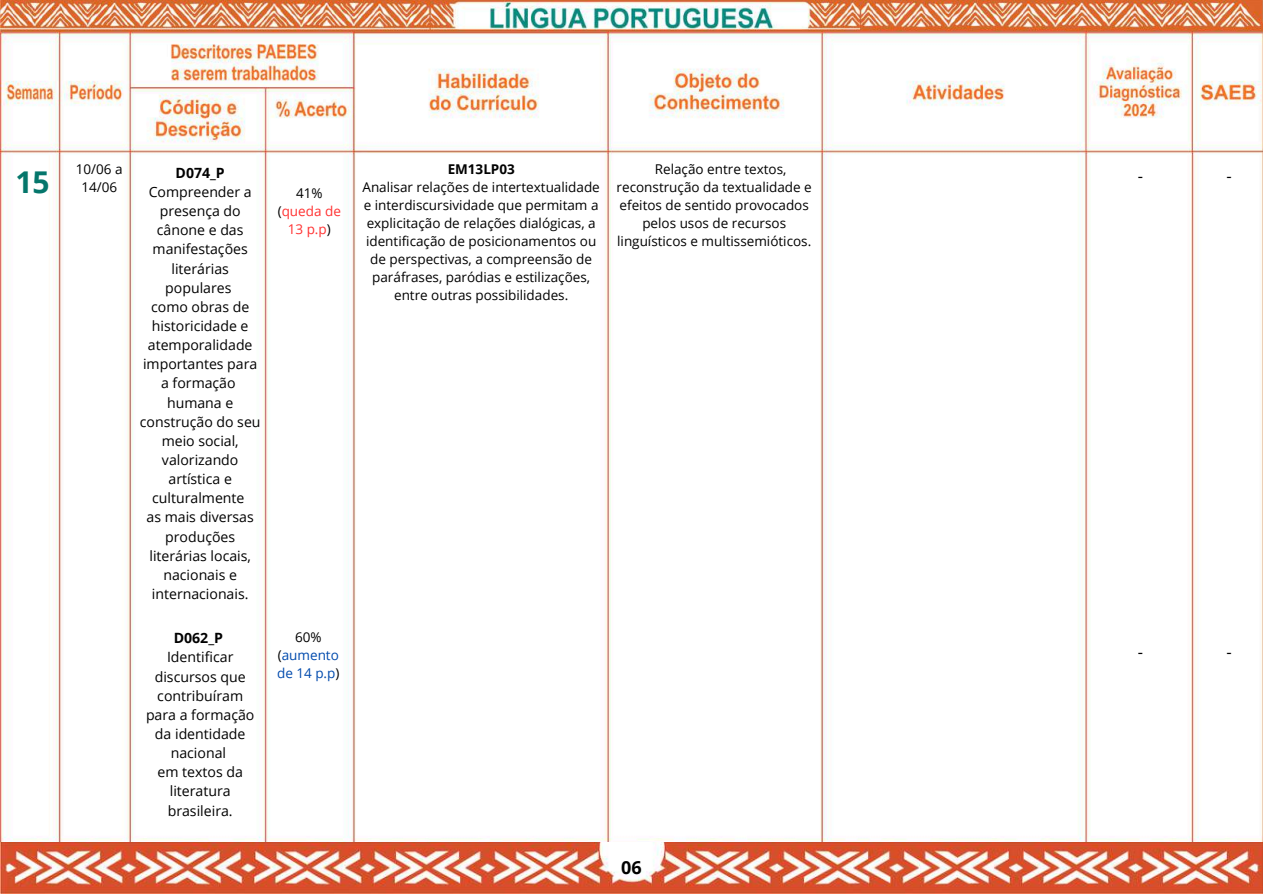
<style>
.page{position:relative;width:1263px;height:894px;background:#fff}
.page>*{position:absolute;margin:0;border:0;box-sizing:border-box;transform-origin:0 0}
.t1{font:700 30px "Open Sans";color:#05766b}
.t2{font:700 18px "Open Sans";color:#000}
.t3{font:16.5px "Open Sans";color:#000}
.t4{font:14.1px/19.2px "Open Sans";color:#000;text-align:center}
.t5{font:700 14.1px "Open Sans";color:#000}
.t6{font:13.5px/18px "Open Sans";color:#000;text-align:center}
.t7{font:13.5px/18px "Open Sans";color:#004aad;text-align:center}
.t8{font:13.5px/18px "Open Sans";color:#ff3131;text-align:center}
.t9{font:700 13.5px "Open Sans";color:#000}
.s1{color:#000}
</style>
<div class="page">
<img style="left:0;top:641px;width:1263px;height:252px">
<img style="left:0;top:0;width:1263px;height:641px">
<p class="t6" style="left:655px;top:160px;width:133px">Relação entre textos,</p>
<p class="t6" style="left:617px;top:178px;width:197px">reconstrução da textualidade e</p>
<p class="t6" style="left:620px;top:196px;width:191px">efeitos de sentido provocados</p>
<p class="t6" style="left:642px;top:214px;width:145px">pelos usos de recursos</p>
<p class="t6" style="left:617px;top:232px;width:196px">linguísticos e multissemióticos.</p>
<h1 class="t1" style="left:15px;top:161px;width:36px">15</h1>
<p class="t6" style="left:76px;top:160px;width:48px">10/06 a<br>14/06</p>
<p class="t5" style="left:176px;top:163px;width:51px">D074_P</p>
<p class="t3" style="left:1138px;top:164px;width:7px">-</p>
<p class="t3" style="left:1226px;top:164px;width:7px">-</p>
<p class="t9" style="left:448px;top:160px;width:69px">EM13LP03</p>
<p class="t6" style="left:362px;top:178px;width:239px">Analisar relações de intertextualidade e interdiscursividade que permitam a explicitação de relações dialógicas, a identificação de posicionamentos ou de perspectivas, a compreensão de paráfrases, paródias e estilizações, entre outras possibilidades.</p>
<p class="t4" style="left:140px;top:182px;width:122px">Compreender a presença do cânone e das manifestações literárias populares<br>como obras de historicidade e atemporalidade importantes para a formação humana e construção do seu meio social, valorizando artística e culturalmente<br>as mais diversas produções literárias locais, nacionais e internacionais.</p>
<p class="t5" style="left:174px;top:628px;width:51px">D062_P</p>
<p class="t4" style="left:146px;top:647px;width:110px">Identificar discursos que contribuíram para a formação da identidade nacional<br>em textos da literatura brasileira.</p>
<p class="t8" style="left:278px;top:184px;width:65px"><span class="s1">41% (</span>queda de<br>13 p.p<span class="s1">)</span></p>
<p class="t7" style="left:277px;top:627px;width:64px"><span class="s1">60% (</span>aumento de 14 p.p<span class="s1">)</span></p>
<p class="t3" style="left:1138px;top:640px;width:7px">-</p>
<p class="t3" style="left:1226px;top:640px;width:7px">-</p>
<p class="t2" style="left:621px;top:854px;width:22px">06</p>
</div>
